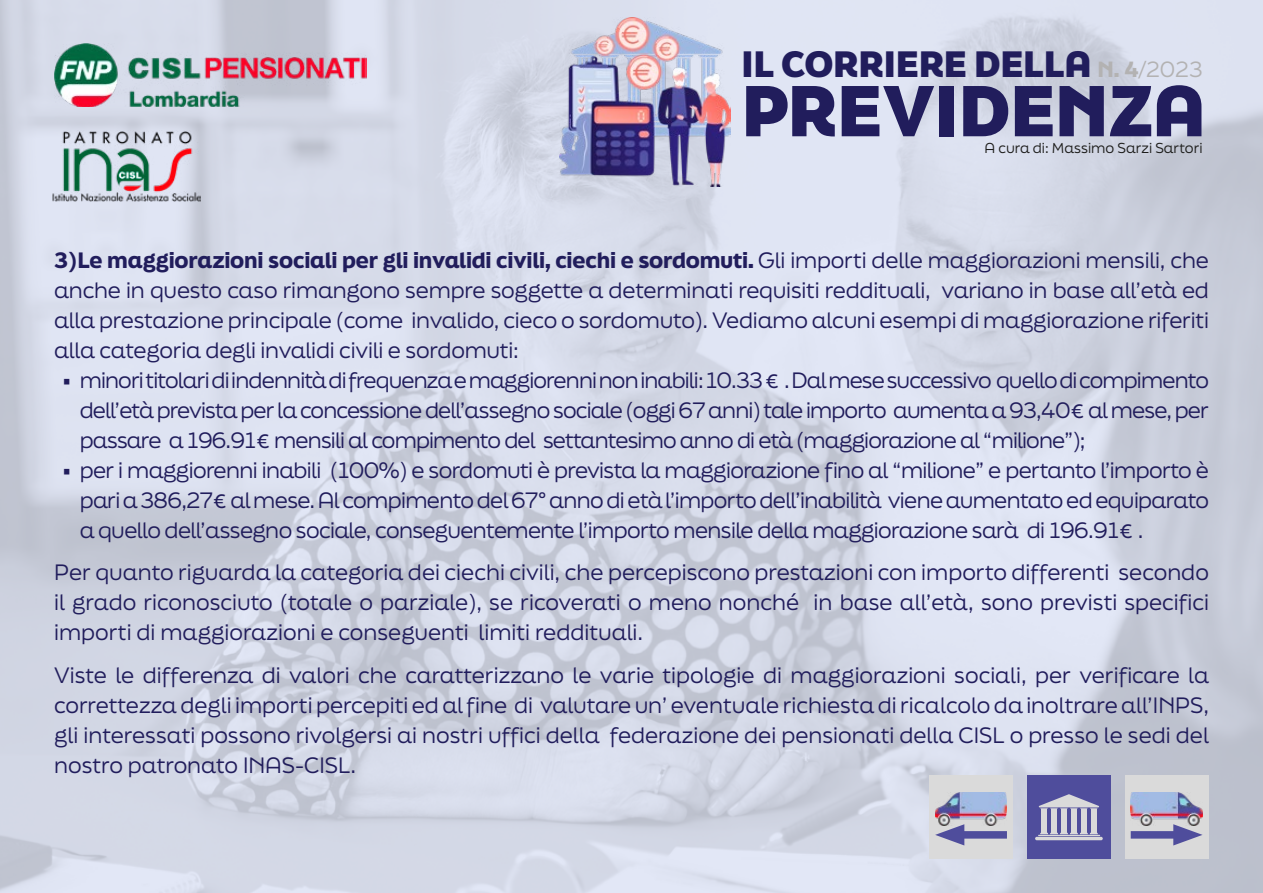
<style>
.page{position:relative;width:1263px;height:893px;background:#fff}
.page>*{position:absolute;margin:0;border:0;box-sizing:border-box;transform-origin:0 0}
.t1{font:800 67.95px "Final Six";color:#211d5c}
.t2{font:800 34.65px "Final Six";color:#211d5c}
.punti_numerati{font:21px/30px "Final Six";letter-spacing:-.01em;color:#211d5c;text-align:justify}
.t3{font:20.85px "Final Six";color:#b3b2b2}
.t4{font:13.65px "Final Six";color:#1d1d1b}
.s1{font-weight:900}
.s2{font-weight:900;font-size:19.5px}
</style>
<div class="page">
<img style="left:0;top:0;width:1263px;height:893px">
<img style="left:54px;top:44px;width:312px;height:63px">
<img style="left:52px;top:131px;width:148px;height:70px">
<img style="left:560px;top:18px;width:170px;height:169px">
<div style="left:1027px;top:775px;width:83px;height:84px;background:#4f4d9c"></div>
<svg style="left:1038px;top:794px;width:61px;height:40px"></svg>
<hr style="left:1038px;top:835px;width:62px;height:1px;background:#dadada">
<hr style="left:1035px;top:837px;width:68px;height:3px;background:#dadada;border-radius:2px">
<div style="left:1125px;top:775px;width:83px;height:84px;background:#dadada"></div>
<img style="left:1131px;top:793px;width:71px;height:33px">
<div style="left:1131px;top:831px;width:54px;height:8px;background:#4f4d9c"></div>
<svg style="left:1173px;top:824px;width:29px;height:21px"></svg>
<div style="left:930px;top:775px;width:83px;height:84px;background:#dadada"></div>
<img style="left:935px;top:793px;width:72px;height:33px">
<div style="left:952px;top:831px;width:55px;height:8px;background:#4f4d9c"></div>
<svg style="left:935px;top:824px;width:29px;height:21px"></svg>
<h2 class="t2" style="left:741px;top:39px;width:352px">IL CORRIERE DELLA</h2>
<h1 class="t1" style="left:741px;top:61px;width:466px">PREVIDENZA</h1>
<p class="t4" style="left:984px;top:137px;width:220px">A cura di: Massimo Sarzi Sartori</p>
<p class="t3" style="left:1097px;top:54px;width:107px"><span class="s1">N. 4</span>/2023</p>
<p class="punti_numerati" style="left:54px;top:244px;width:1156px"><span class="s1">3)Le maggiorazioni sociali per gli invalidi civili, ciechi e sordomuti.</span> Gli importi delle maggiorazioni mensili, che anche in questo caso rimangono sempre soggette a determinati requisiti reddituali, variano in base all’età ed alla prestazione principale (come invalido, cieco o sordomuto). Vediamo alcuni esempi di maggiorazione riferiti alla categoria degli invalidi civili e sordomuti:</p>
<p class="punti_numerati" style="left:80px;top:364px;width:1131px;text-indent:-17px"><span class="s2">•</span> minori titolari di indennità di frequenza e maggiorenni non inabili: 10.33 € . Dal mese successivo quello di compimento dell’età prevista per la concessione dell’assegno sociale (oggi 67 anni) tale importo aumenta a 93,40€ al mese, per passare a 196.91€ mensili al compimento del settantesimo anno di età (maggiorazione al “milione”);</p>
<p class="punti_numerati" style="left:80px;top:454px;width:1131px;text-indent:-17px"><span class="s2">•</span> per i maggiorenni inabili (100%) e sordomuti è prevista la maggiorazione fino al “milione” e pertanto l’importo è pari a 386,27€ al mese. Al compimento del 67° anno di età l’importo dell’inabilità viene aumentato ed equiparato a quello dell’assegno sociale, conseguentemente l’importo mensile della maggiorazione sarà di 196.91€ .</p>
<p class="punti_numerati" style="left:54px;top:557px;width:1156px">Per quanto riguarda la categoria dei ciechi civili, che percepiscono prestazioni con importo differenti secondo il grado riconosciuto (totale o parziale), se ricoverati o meno nonché in base all’età, sono previsti specifici importi di maggiorazioni e conseguenti limiti reddituali.</p>
<p class="punti_numerati" style="left:54px;top:660px;width:1156px">Viste le differenza di valori che caratterizzano le varie tipologie di maggiorazioni sociali, per verificare la correttezza degli importi percepiti ed al fine di valutare un’ eventuale richiesta di ricalcolo da inoltrare all’INPS, gli interessati possono rivolgersi ai nostri uffici della federazione dei pensionati della CISL o presso le sedi del nostro patronato INAS-CISL.</p>
</div>
